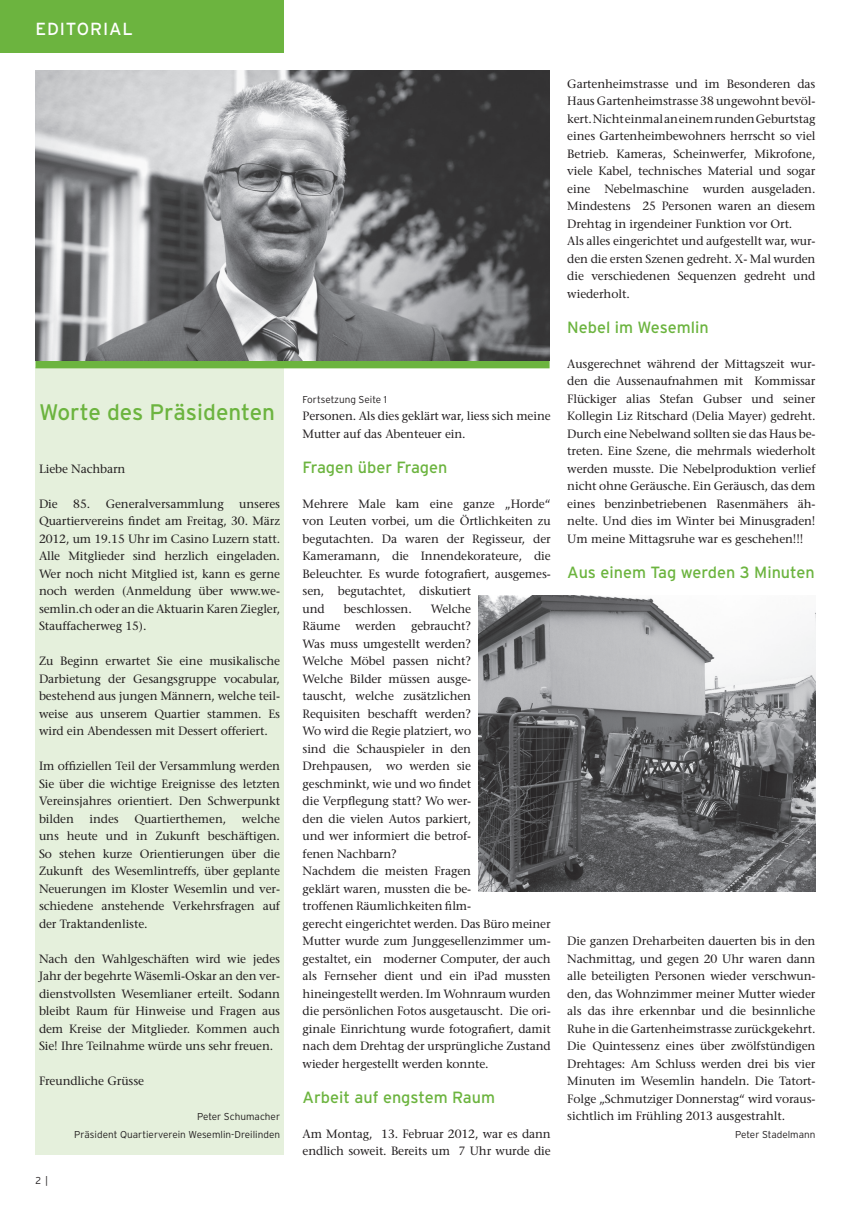
<style>
.page{position:relative;width:851px;height:1205px;background:#fff}
.page>*{position:absolute;margin:0;border:0;box-sizing:border-box;transform-origin:0 0}
.t1{font:22.5px "Interstate";color:#6cb43f}
.t2{font:17.5px "Interstate";letter-spacing:.05em;color:#fff}
.t3{font:16.25px "Interstate";color:#6cb43f}
.t4{font:500 12px/17.5px "Stone Serif Std";letter-spacing:-.01em;color:#231f20;text-align:justify}
.t5{font:300 10px/17.5px "Interstate";color:#231f20;text-align:right}
</style>
<div class="page">
<div style="left:35px;top:368px;width:248px;height:787px;background:#e5f0dc"></div>
<div style="left:0;top:0;width:283px;height:53px;background:#6cb43f"></div>
<div style="left:35px;top:361px;width:514px;height:7px;background:#6cb43f"></div>
<img style="left:35px;top:71px;width:514px;height:290px">
<img style="left:478px;top:595px;width:337px;height:297px">
<h2 class="t2" style="left:35px;top:19px;width:93px">Editorial</h2>
<h1 class="t1" style="left:39px;top:399px;width:237px">Worte des Präsidenten</h1>
<p class="t4" style="left:39px;top:460px;width:88px">Liebe Nachbarn</p>
<p class="t4" style="left:39px;top:495px;width:20px">Die</p>
<p class="t4" style="left:73px;top:495px;width:152px">85. Generalversammlung</p>
<p class="t4" style="left:39px;top:495px;width:242px;text-indent:200px">unseres Quartiervereins findet am Freitag, 30. März 2012, um 19.15 Uhr im Casino Luzern statt.<br>Alle Mitglieder sind herzlich eingeladen.<br>Wer noch nicht Mitglied ist, kann es gerne noch werden (Anmeldung über www.we&shy;semlin.ch oder an die Aktuarin Karen Ziegler, Stauffacherweg 15).</p>
<p class="t4" style="left:39px;top:652px;width:242px">Zu Beginn erwartet Sie eine musikalische Darbietung der Gesangsgruppe vocabular, bestehend aus jungen Männern, welche teil&shy;weise aus unserem Quartier stammen. Es wird ein Abendessen mit Dessert offeriert.</p>
<p class="t4" style="left:39px;top:757px;width:242px">Im offiziellen Teil der Versammlung werden Sie über die wichtige Ereignisse des letzten Vereinsjahres orientiert. Den Schwerpunkt bilden</p>
<p class="t4" style="left:39px;top:810px;width:242px;text-indent:203px">welche uns heute und in Zukunft beschäftigen.<br>So stehen kurze Orientierungen über die Zukunft des Wesemlintreffs, über geplante Neuerungen im Kloster Wesemlin und ver&shy;schiedene anstehende Verkehrsfragen auf der Traktandenliste.</p>
<p class="t4" style="left:39px;top:950px;width:242px">Nach den Wahlgeschäften wird wie jedes Jahr der begehrte Wäsemli-Oskar an den ver&shy;dienstvollsten Wesemlianer erteilt. Sodann bleibt Raum für Hinweise und Fragen aus dem Kreise der Mitglieder. Kommen auch Sie! Ihre Teilnahme würde uns sehr freuen.</p>
<p class="t4" style="left:39px;top:1072px;width:106px">Freundliche Grüsse</p>
<p class="t5" style="left:74px;top:1108px;width:207px">Peter Schumacher<br>Präsident Quartierverein Wesemlin-Dreilinden</p>
<p class="t4" style="left:90px;top:810px;width:31px">indes</p>
<p class="t4" style="left:134px;top:810px;width:93px">Quartierthemen,</p>
<p class="t5" style="left:35px;top:1171px;width:14px">2 |</p>
<p class="t5" style="left:302px;top:390px;width:86px">Fortsetzung Seite 1</p>
<p class="t4" style="left:302px;top:407px;width:249px">Personen. Als dies geklärt war, liess sich meine<br>Mutter auf das Abenteuer ein.</p>
<h3 class="t3" style="left:302px;top:458px;width:146px">Fragen über Fragen</h3>
<p class="t4" style="left:302px;top:495px;width:250px;text-align:left">Mehrere Male kam eine ganze „Horde“ von Leuten vorbei, um die Örtlichkeiten zu begutachten. Da waren der Regisseur, der Kameramann, die Innendekorateure, die Beleuchter. Es wurde fotografiert, ausgemes&shy;sen, begutachtet, diskutiert<br>und</p>
<p class="t4" style="left:302px;top:600px;width:250px;text-align:left;text-indent:128px">Welche<br>Räume werden gebraucht?<br>Was muss umgestellt werden?<br>Welche Möbel passen nicht?<br>Welche Bilder müssen ausge-<br>tauscht, welche zusätzlichen<br>Requisiten beschafft werden?<br>Wo wird die Regie platziert, wo<br>sind die Schauspieler in den<br>Drehpausen, wo werden sie<br>geschminkt, wie und wo findet<br>die Verpflegung statt? Wo wer-<br>den die vielen Autos parkiert,<br>und wer informiert die betrof-<br>fenen Nachbarn?<br>Nachdem die meisten Fragen<br>geklärt waren, mussten die be-<br>troffenen Räumlichkeiten film-<br>gerecht eingerichtet werden. Das Büro meiner<br>Mutter wurde zum Junggesellenzimmer um&shy;gestaltet, ein moderner Computer, der auch als Fernseher dient und ein iPad mussten hineingestellt werden. Im Wohnraum wurden die persönlichen Fotos ausgetauscht. Die ori&shy;ginale Einrichtung wurde fotografiert, damit nach dem Drehtag der ursprüngliche Zustand wieder hergestellt werden konnte.</p>
<h3 class="t3" style="left:302px;top:1088px;width:194px">Arbeit auf engstem Raum</h3>
<p class="t4" style="left:302px;top:1125px;width:250px">Am Montag, 13. Februar 2012, war es dann endlich soweit. Bereits um 7 Uhr wurde die</p>
<p class="t4" style="left:343px;top:600px;width:70px">beschlossen.</p>
<p class="t4" style="left:567px;top:75px;width:250px;text-align:left">Gartenheimstrasse und im Besonderen das Haus Gartenheimstrasse 38 ungewohnt bevöl&shy;kert. Nicht einmal an einem runden Geburtstag eines Gartenheimbewohners herrscht so viel Betrieb. Kameras, Scheinwerfer, Mikrofone, viele Kabel, technisches Material und sogar eine Nebelmaschine wurden ausgeladen.<br>Mindestens 25 Personen waren an diesem Drehtag in irgendeiner Funktion vor Ort.<br>Als alles eingerichtet und aufgestellt war, wur&shy;den die ersten Szenen gedreht. X- Mal wurden die verschiedenen Sequenzen gedreht und wiederholt.</p>
<h3 class="t3" style="left:567px;top:318px;width:143px">Nebel im Wesemlin</h3>
<p class="t4" style="left:567px;top:355px;width:250px">Ausgerechnet während der Mittagszeit wur&shy;den die Aussenaufnahmen mit Kommissar Flückiger alias Stefan Gubser und seiner Kollegin Liz Ritschard (Delia Mayer) gedreht.<br>Durch eine Nebelwand sollten sie das Haus be&shy;treten. Eine Szene, die mehrmals wiederholt werden musste. Die Nebelproduktion verlief nicht ohne Geräusche. Ein Geräusch, das dem eines benzinbetriebenen Rasenmähers äh&shy;nelte. Und dies im Winter bei Minusgraden!<br>Um meine Mittagsruhe war es geschehen!!!</p>
<h3 class="t3" style="left:567px;top:563px;width:249px">Aus einem Tag werden 3 Minuten</h3>
<p class="t4" style="left:567px;top:932px;width:250px">Die ganzen Dreharbeiten dauerten bis in den Nachmittag, und gegen 20 Uhr waren dann alle beteiligten Personen wieder verschwun&shy;den, das Wohnzimmer meiner Mutter wieder als das ihre erkennbar und die besinnliche Ruhe in die Gartenheimstrasse zurückgekehrt.<br>Die Quintessenz eines über zwölfstündigen Drehtages: Am Schluss werden drei bis vier Minuten im Wesemlin handeln. Die Tatort-Folge „Schmutziger Donnerstag“ wird voraus&shy;sichtlich im Frühling 2013 ausgestrahlt.</p>
<p class="t5" style="left:735px;top:1125px;width:82px">Peter Stadelmann</p>
</div>
